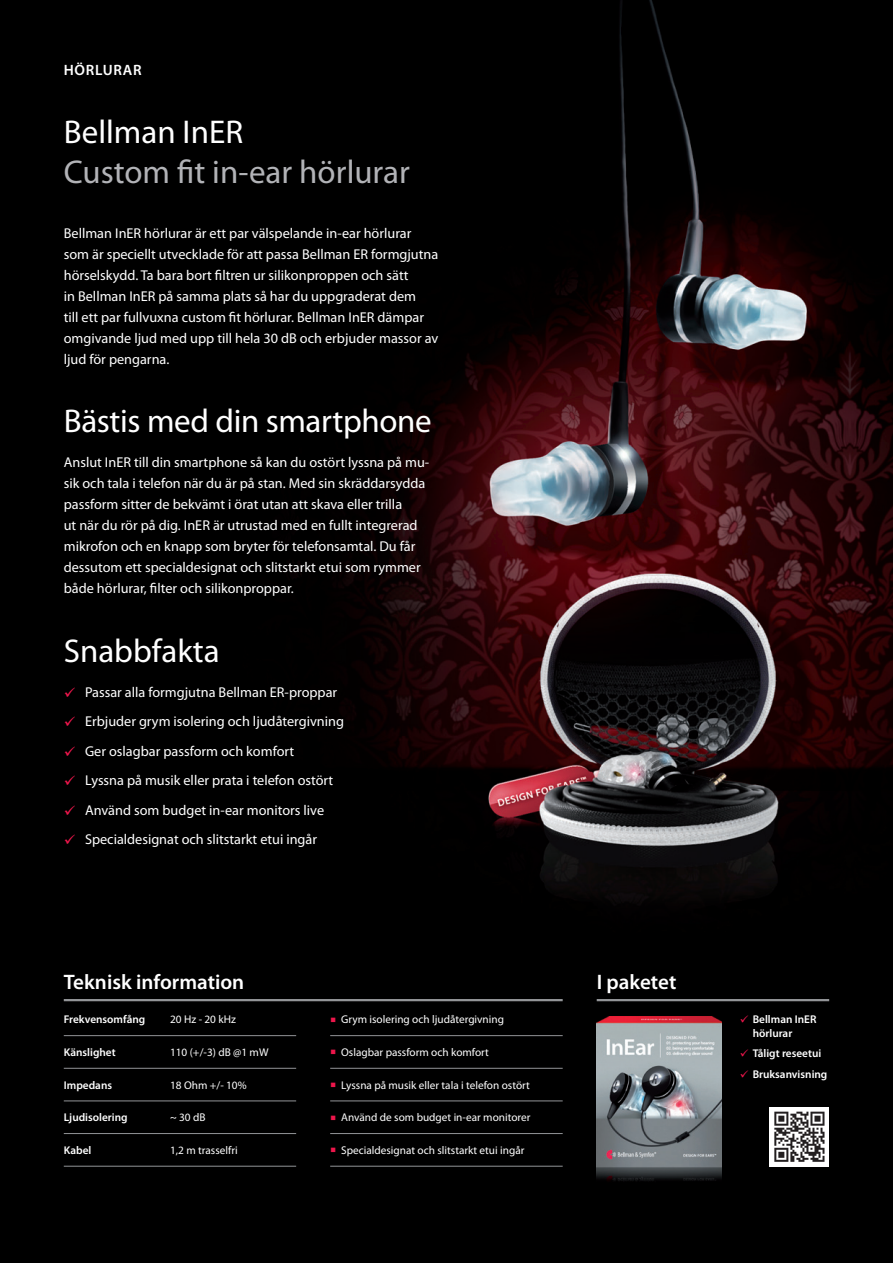
<style>
.page{position:relative;width:893px;height:1263px;background:#fff}
.page>*{position:absolute;margin:0;border:0;box-sizing:border-box;transform-origin:0 0}
.t1{font:33px "Myriad Pro";color:#fff}
.t2{font:33px "Myriad Pro";color:#b2b3b7}
.t3{font:600 21px "Myriad Pro";color:#fff}
.t4{font:600 15px "Myriad Pro";letter-spacing:.05em;color:#fff}
.t5{font:14.25px/21px "Myriad Pro";color:#fff}
.t6{font:11.25px "Myriad Pro";color:#fff}
.t7{font:600 11.25px "Myriad Pro";color:#fff}
.s1{color:#ed164b}
</style>
<div class="page">
<img style="left:0;top:0;width:893px;height:1263px">
<hr style="left:64px;top:1035px;width:232px;height:1px;background:#939598">
<hr style="left:64px;top:1068px;width:232px;height:1px;background:#939598">
<hr style="left:64px;top:1100px;width:232px;height:1px;background:#939598">
<hr style="left:64px;top:1133px;width:232px;height:1px;background:#939598">
<hr style="left:64px;top:1166px;width:232px;height:1px;background:#939598">
<hr style="left:330px;top:1035px;width:233px;height:1px;background:#939598">
<hr style="left:330px;top:1068px;width:233px;height:1px;background:#939598">
<hr style="left:330px;top:1100px;width:233px;height:1px;background:#939598">
<hr style="left:330px;top:1133px;width:233px;height:1px;background:#939598">
<hr style="left:330px;top:1166px;width:233px;height:1px;background:#939598">
<hr style="left:597px;top:999px;width:232px;height:2px;background:#939598">
<hr style="left:64px;top:999px;width:499px;height:2px;background:#939598">
<img style="left:597px;top:1016px;width:125px;height:172px">
<div style="left:770px;top:1107px;width:59px;height:59px;background:#fff"></div>
<svg style="left:774px;top:1112px;width:50px;height:50px"></svg>
<svg style="left:76px;top:698px;width:15px;height:1px"></svg>
<svg style="left:76px;top:728px;width:15px;height:1px"></svg>
<svg style="left:76px;top:757px;width:15px;height:1px"></svg>
<svg style="left:76px;top:787px;width:15px;height:1px"></svg>
<svg style="left:76px;top:816px;width:15px;height:1px"></svg>
<svg style="left:76px;top:846px;width:15px;height:1px"></svg>
<p class="t4" style="left:64px;top:60px;width:80px">HÖRLURAR</p>
<p class="t1" style="left:64px;top:112px;width:181px">Bellman InER</p>
<p class="t2" style="left:64px;top:151px;width:348px">Custom fit in-ear hörlurar</p>
<p class="t5" style="left:64px;top:222px;width:376px">Bellman InER hörlurar är ett par välspelande in-ear hörlurar som är speciellt utvecklade för att passa Bellman ER formgjutna hörselskydd. Ta bara bort filtren ur silikonproppen och sätt<br>in Bellman InER på samma plats så har du uppgraderat dem<br>till ett par fullvuxna custom fit hörlurar. Bellman InER dämpar omgivande ljud med upp till hela 30 dB och erbjuder massor av ljud för pengarna.</p>
<p class="t1" style="left:64px;top:401px;width:370px">Bästis med din smartphone</p>
<p class="t5" style="left:64px;top:452px;width:367px">Anslut InER till din smartphone så kan du ostört lyssna på mu&shy;sik och tala i telefon när du är på stan. Med sin skräddarsydda passform sitter de bekvämt i örat utan att skava eller trilla<br>ut när du rör på dig. InER är utrustad med en fullt integrerad mikrofon och en knapp som bryter för telefonsamtal. Du får dessutom ett specialdesignat och slitstarkt etui som rymmer både hörlurar, filter och silikonproppar.</p>
<p class="t1" style="left:64px;top:630px;width:157px">Snabbfakta</p>
<p class="t5" style="left:64px;top:681px;width:275px"><span class="s1">✓</span> Passar alla formgjutna Bellman ER-proppar</p>
<p class="t5" style="left:64px;top:711px;width:282px"><span class="s1">✓</span> Erbjuder grym isolering och ljudåtergivning</p>
<p class="t5" style="left:64px;top:740px;width:232px"><span class="s1">✓</span> Ger oslagbar passform och komfort</p>
<p class="t5" style="left:64px;top:770px;width:271px"><span class="s1">✓</span> Lyssna på musik eller prata i telefon ostört</p>
<p class="t5" style="left:64px;top:799px;width:262px"><span class="s1">✓</span> Använd som budget in-ear monitors live</p>
<p class="t5" style="left:64px;top:829px;width:255px"><span class="s1">✓</span> Specialdesignat och slitstarkt etui ingår</p>
<p class="t3" style="left:64px;top:968px;width:182px">Teknisk information</p>
<p class="t7" style="left:64px;top:1012px;width:83px">Frekvensomfång</p>
<p class="t6" style="left:170px;top:1012px;width:67px">20 Hz - 20 kHz</p>
<p class="t7" style="left:64px;top:1045px;width:53px">Känslighet</p>
<p class="t6" style="left:170px;top:1045px;width:100px">110 (+/-3) dB @1 mW</p>
<p class="t7" style="left:64px;top:1077px;width:50px">Impedans</p>
<p class="t6" style="left:170px;top:1078px;width:78px">18 Ohm +/- 10%</p>
<p class="t7" style="left:64px;top:1110px;width:65px">Ljudisolering</p>
<p class="t6" style="left:170px;top:1110px;width:37px">~ 30 dB</p>
<p class="t7" style="left:64px;top:1143px;width:29px">Kabel</p>
<p class="t6" style="left:170px;top:1143px;width:69px">1,2 m trasselfri</p>
<p class="t6" style="left:330px;top:1012px;width:175px"><span class="s1">○</span> Grym isolering och ljudåtergivning</p>
<p class="t6" style="left:330px;top:1045px;width:160px"><span class="s1">○</span> Oslagbar passform och komfort</p>
<p class="t6" style="left:330px;top:1078px;width:201px"><span class="s1">○</span> Lyssna på musik eller tala i telefon ostört</p>
<p class="t6" style="left:330px;top:1110px;width:202px"><span class="s1">○</span> Använd de som budget in-ear monitorer</p>
<p class="t6" style="left:330px;top:1143px;width:196px"><span class="s1">○</span> Specialdesignat och slitstarkt etui ingår</p>
<p class="t3" style="left:597px;top:968px;width:81px">I paketet</p>
<p class="t7" style="left:740px;top:1012px;width:78px"><span class="s1">✓</span> Bellman InER</p>
<p class="t7" style="left:753px;top:1026px;width:41px">hörlurar</p>
<p class="t7" style="left:740px;top:1046px;width:83px"><span class="s1">✓</span> Tåligt reseetui</p>
<p class="t7" style="left:740px;top:1067px;width:89px"><span class="s1">✓</span> Bruksanvisning</p>
</div>
